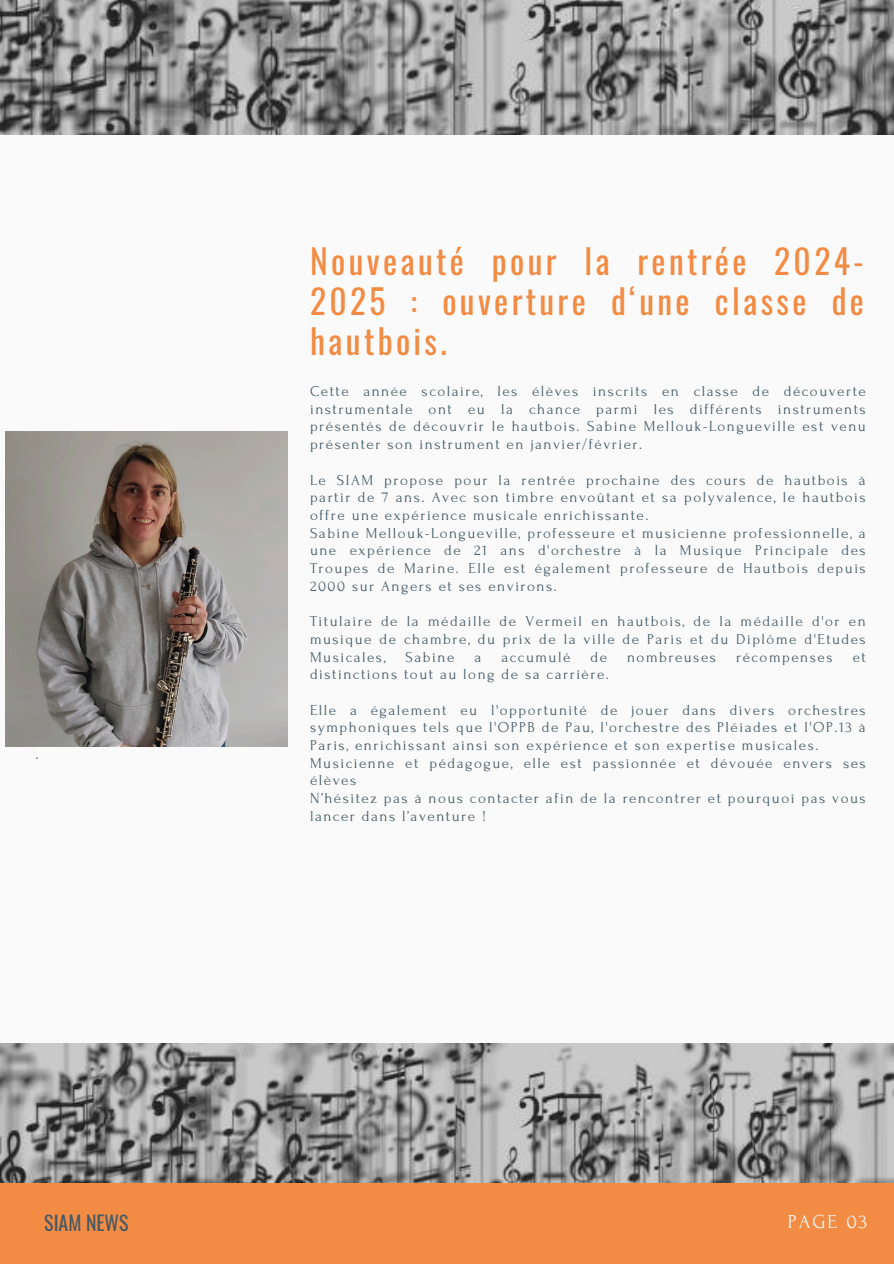
<style>
.page{position:relative;width:894px;height:1264px;background:#fff}
.page>*{position:absolute;margin:0;border:0;box-sizing:border-box;transform-origin:0 0}
.t1{font:33.45px/39.8px "Oswald";letter-spacing:.1em;color:#f28b43;text-align:justify}
.t2{font:19.8px "Oswald";color:#435967}
.t3{font:19.8px "Forum";letter-spacing:.1em;color:#fafafa}
.t4{font:15.6px "Forum";color:#435967}
.t5{font:15.15px/17.7px "Forum";letter-spacing:.1em;color:#435967;text-align:justify}
</style>
<div class="page">
<div style="left:0;top:0;width:893px;height:1263px;background:#fafafa"></div>
<div style="left:0;top:1180px;width:893px;height:83px;background:#f28b43"></div>
<img style="left:0;top:0;width:893px;height:134px">
<img style="left:0;top:1043px;width:893px;height:139px">
<img style="left:5px;top:431px;width:282px;height:315px">
<p class="t4" style="left:36px;top:745px;width:5px">.</p>
<p class="t1" style="left:310px;top:240px;width:555px">Nouveauté pour la rentrée 2024- 2025 : ouverture d‘une classe de hautbois.</p>
<p class="t5" style="left:310px;top:382px;width:557px">Cette année scolaire, les élèves inscrits en classe de découverte instrumentale ont eu la chance parmi les différents instruments présentés de découvrir le hautbois. Sabine Mellouk-Longueville est venu présenter son instrument en janvier/février.</p>
<p class="t5" style="left:310px;top:471px;width:557px">Le SIAM propose pour la rentrée prochaine des cours de hautbois à partir de 7 ans. Avec son timbre envoûtant et sa polyvalence, le hautbois offre une expérience musicale enrichissante.</p>
<p class="t5" style="left:310px;top:524px;width:557px">Sabine Mellouk-Longueville, professeure et musicienne professionnelle, a une expérience de 21 ans d'orchestre à la Musique Principale des Troupes de Marine. Elle est également professeure de Hautbois depuis 2000 sur Angers et ses environs.</p>
<p class="t5" style="left:310px;top:612px;width:557px">Titulaire de la médaille de Vermeil en hautbois, de la médaille d'or en musique de chambre, du prix de la ville de Paris et du Diplôme d'Etudes Musicales,</p>
<p class="t5" style="left:405px;top:648px;width:50px">Sabine</p>
<p class="t5" style="left:474px;top:648px;width:8px">a</p>
<p class="t5" style="left:501px;top:648px;width:70px">accumulé</p>
<p class="t5" style="left:590px;top:648px;width:18px">de</p>
<p class="t5" style="left:627px;top:648px;width:90px">nombreuses</p>
<p class="t5" style="left:736px;top:648px;width:98px">récompenses</p>
<p class="t5" style="left:852px;top:648px;width:15px">et</p>
<p class="t5" style="left:310px;top:665px;width:300px">distinctions tout au long de sa carrière.</p>
<p class="t5" style="left:310px;top:701px;width:557px">Elle a également eu l'opportunité de jouer dans divers orchestres symphoniques tels que l'OPPB de Pau, l'orchestre des Pléiades et l'OP.13 à Paris, enrichissant ainsi son expérience et son expertise musicales.</p>
<p class="t5" style="left:310px;top:754px;width:557px">Musicienne et pédagogue, elle est passionnée et dévouée envers ses élèves</p>
<p class="t5" style="left:310px;top:789px;width:557px">N’hésitez pas à nous contacter afin de la rencontrer et pourquoi pas vous lancer dans l’aventure !</p>
<h2 class="t2" style="left:44px;top:1206px;width:86px">SIAM NEWS</h2>
<h2 class="t3" style="left:787px;top:1210px;width:81px">PAGE 03</h2>
<h1 class="t3" style="left:858px;top:1210px;width:10px">2</h1>
</div>
